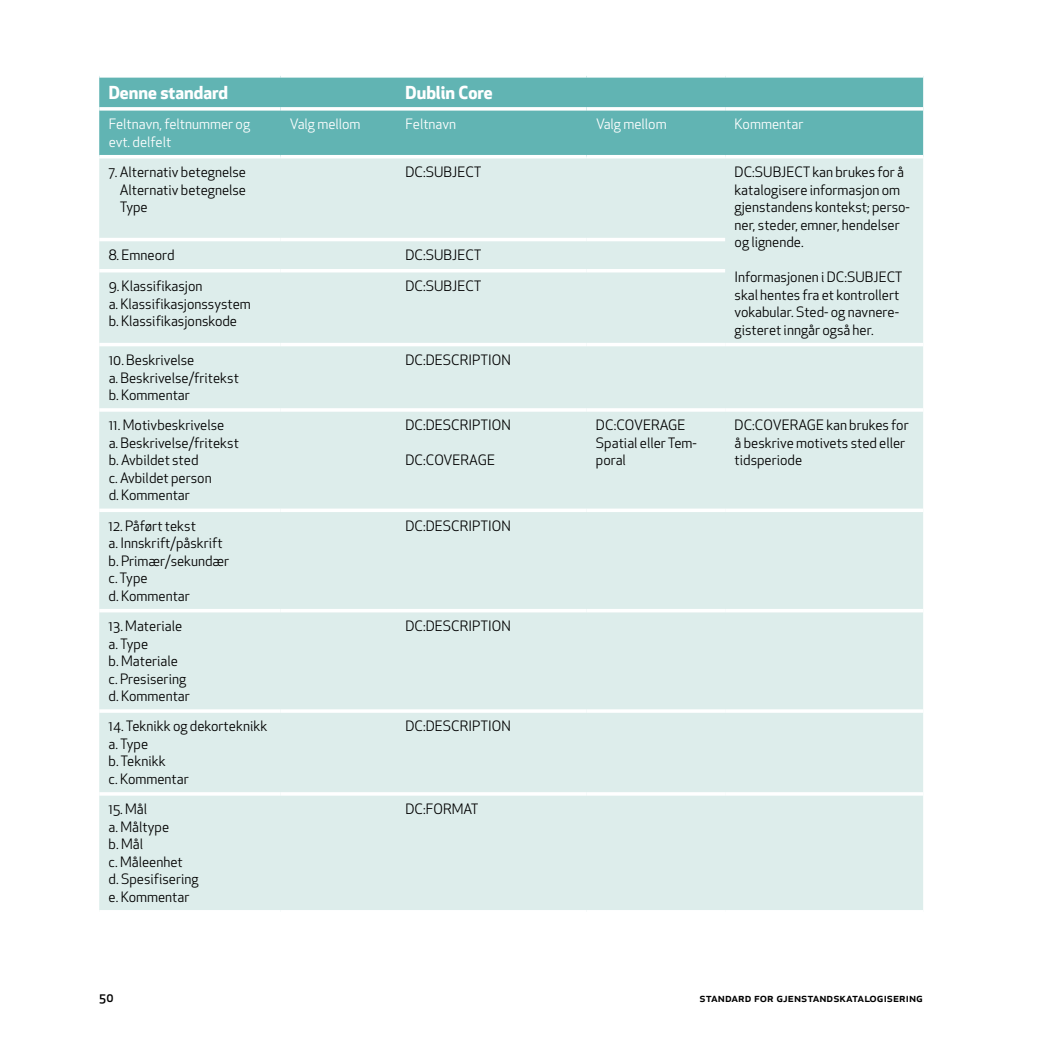
<style>
.page{position:relative;width:1042px;height:1042px;background:#fff}
.page>*{position:absolute;margin:0;border:0;box-sizing:border-box;transform-origin:0 0}
.t1{font:700 17.5px "Apex New";color:#fff}
.t2{font:14px/17.5px "Apex New";color:#000}
.t3{font:14px/17.5px "Apex New";color:#fff}
.t4{font:500 12.25px "Apex New";color:#000}
</style>
<div class="page">
<div style="left:99px;top:78px;width:824px;height:77px;background:#61b4b3"></div>
<div style="left:99px;top:158px;width:824px;height:752px;background:#ddedeb"></div>
<svg style="left:99px;top:107px;width:181px;height:4px"></svg>
<svg style="left:280px;top:107px;width:116px;height:4px"></svg>
<svg style="left:396px;top:107px;width:190px;height:4px"></svg>
<svg style="left:586px;top:107px;width:139px;height:4px"></svg>
<svg style="left:725px;top:107px;width:198px;height:4px"></svg>
<hr style="left:99px;top:238px;width:181px;height:3px;background:#fff">
<hr style="left:280px;top:238px;width:116px;height:3px;background:#fff">
<hr style="left:396px;top:238px;width:190px;height:3px;background:#fff">
<hr style="left:586px;top:238px;width:139px;height:3px;background:#fff">
<hr style="left:99px;top:269px;width:181px;height:3px;background:#fff">
<hr style="left:280px;top:269px;width:116px;height:3px;background:#fff">
<hr style="left:396px;top:269px;width:190px;height:3px;background:#fff">
<hr style="left:586px;top:269px;width:139px;height:3px;background:#fff">
<hr style="left:99px;top:343px;width:181px;height:3px;background:#fff">
<hr style="left:280px;top:343px;width:116px;height:3px;background:#fff">
<hr style="left:396px;top:343px;width:190px;height:3px;background:#fff">
<hr style="left:586px;top:343px;width:139px;height:3px;background:#fff">
<hr style="left:725px;top:343px;width:198px;height:3px;background:#fff">
<hr style="left:99px;top:408px;width:181px;height:4px;background:#f8fbfb">
<hr style="left:280px;top:408px;width:116px;height:4px;background:#f8fbfb">
<hr style="left:396px;top:408px;width:190px;height:4px;background:#fff">
<hr style="left:586px;top:408px;width:139px;height:4px;background:#f8fbfb">
<hr style="left:725px;top:408px;width:198px;height:4px;background:#fff">
<svg style="left:99px;top:508px;width:181px;height:4px"></svg>
<svg style="left:280px;top:508px;width:116px;height:4px"></svg>
<svg style="left:396px;top:508px;width:190px;height:4px"></svg>
<svg style="left:586px;top:508px;width:139px;height:4px"></svg>
<svg style="left:725px;top:508px;width:198px;height:4px"></svg>
<hr style="left:99px;top:609px;width:181px;height:3px;background:#fff">
<hr style="left:280px;top:609px;width:116px;height:3px;background:#fff">
<hr style="left:396px;top:609px;width:190px;height:3px;background:#fff">
<hr style="left:586px;top:609px;width:139px;height:3px;background:#fff">
<hr style="left:725px;top:609px;width:198px;height:3px;background:#fff">
<hr style="left:99px;top:709px;width:181px;height:4px;background:#f8fbfb">
<hr style="left:280px;top:709px;width:116px;height:4px;background:#f8fbfb">
<hr style="left:396px;top:709px;width:190px;height:4px;background:#fff">
<hr style="left:586px;top:709px;width:139px;height:4px;background:#f8fbfb">
<hr style="left:725px;top:709px;width:198px;height:4px;background:#fff">
<hr style="left:99px;top:792px;width:181px;height:3px;background:#fff">
<hr style="left:280px;top:792px;width:116px;height:3px;background:#fff">
<hr style="left:396px;top:792px;width:190px;height:3px;background:#fff">
<hr style="left:586px;top:792px;width:139px;height:3px;background:#fff">
<hr style="left:725px;top:792px;width:198px;height:3px;background:#fff">
<svg style="left:99px;top:76px;width:181px;height:2px"></svg>
<svg style="left:280px;top:76px;width:116px;height:2px"></svg>
<svg style="left:396px;top:77px;width:190px;height:1px"></svg>
<svg style="left:586px;top:76px;width:139px;height:2px"></svg>
<svg style="left:725px;top:76px;width:198px;height:2px"></svg>
<p class="t1" style="left:109px;top:80px;width:121px">Denne standard</p>
<p class="t1" style="left:405px;top:80px;width:89px">Dublin Core</p>
<p class="t3" style="left:109px;top:115px;width:143px">Feltnavn, feltnummer og evt. delfelt</p>
<p class="t3" style="left:290px;top:115px;width:72px">Valg mellom</p>
<p class="t3" style="left:405px;top:115px;width:52px">Feltnavn</p>
<p class="t3" style="left:596px;top:115px;width:72px">Valg mellom</p>
<p class="t3" style="left:734px;top:115px;width:70px">Kommentar</p>
<p class="t2" style="left:120px;top:163px;width:128px;text-align:justify;text-indent:-11px">7. Alternativ betegnelse Alternativ betegnelse Type</p>
<p class="t2" style="left:405px;top:163px;width:78px">DC:SUBJECT</p>
<p class="t2" style="left:734px;top:163px;width:177px">DC:SUBJECT kan brukes for å katalogisere informasjon om gjenstandens kontekst; perso&shy;ner, steder, emner, hendelser og lignende.</p>
<p class="t2" style="left:734px;top:268px;width:170px">Informasjonen i DC:SUBJECT skal hentes fra et kontrollert vokabular. Sted- og navnere&shy;gisteret inngår også her.</p>
<p class="t2" style="left:109px;top:246px;width:67px">8. Emneord</p>
<p class="t2" style="left:405px;top:246px;width:78px">DC:SUBJECT</p>
<p class="t2" style="left:109px;top:277px;width:144px">9. Klassifikasjon<br>a. Klassifikasjonssystem b. Klassifikasjonskode</p>
<p class="t2" style="left:405px;top:277px;width:78px">DC:SUBJECT</p>
<p class="t2" style="left:109px;top:351px;width:132px">10. Beskrivelse<br>a. Beskrivelse/fritekst b. Kommentar</p>
<p class="t2" style="left:405px;top:351px;width:107px">DC:DESCRIPTION</p>
<p class="t2" style="left:109px;top:416px;width:132px">11. Motivbeskrivelse<br>a. Beskrivelse/fritekst b. Avbildet sted<br>c. Avbildet person<br>d. Kommentar</p>
<p class="t2" style="left:405px;top:416px;width:107px">DC:DESCRIPTION</p>
<p class="t2" style="left:596px;top:416px;width:102px">DC:COVERAGE<br>Spatial eller Tem&shy;poral</p>
<p class="t2" style="left:734px;top:416px;width:176px">DC:COVERAGE kan brukes for å beskrive motivets sted eller tidsperiode</p>
<p class="t2" style="left:405px;top:451px;width:91px">DC:COVERAGE</p>
<p class="t2" style="left:109px;top:517px;width:122px">12. Påført tekst<br>a. Innskrift/påskrift b. Primær/sekundær c. Type<br>d. Kommentar</p>
<p class="t2" style="left:405px;top:517px;width:107px">DC:DESCRIPTION</p>
<p class="t2" style="left:109px;top:617px;width:83px">13. Materiale a. Type<br>b. Materiale c. Presisering d. Kommentar</p>
<p class="t2" style="left:405px;top:617px;width:107px">DC:DESCRIPTION</p>
<p class="t2" style="left:109px;top:717px;width:160px">14. Teknikk og dekorteknikk a. Type<br>b. Teknikk<br>c. Kommentar</p>
<p class="t2" style="left:405px;top:717px;width:107px">DC:DESCRIPTION</p>
<p class="t2" style="left:109px;top:800px;width:91px">15. Mål<br>a. Måltype<br>b. Mål<br>c. Måleenhet<br>d. Spesifisering e. Kommentar</p>
<p class="t2" style="left:405px;top:800px;width:75px">DC:FORMAT</p>
<p class="t4" style="left:99px;top:989px;width:16px">50</p>
<p class="t4" style="left:699px;top:989px;width:8px">standard</p>
<p class="t4" style="left:754px;top:989px;width:8px">for</p>
<p class="t4" style="left:776px;top:989px;width:8px">gjenstandskatalogisering</p>
</div>
